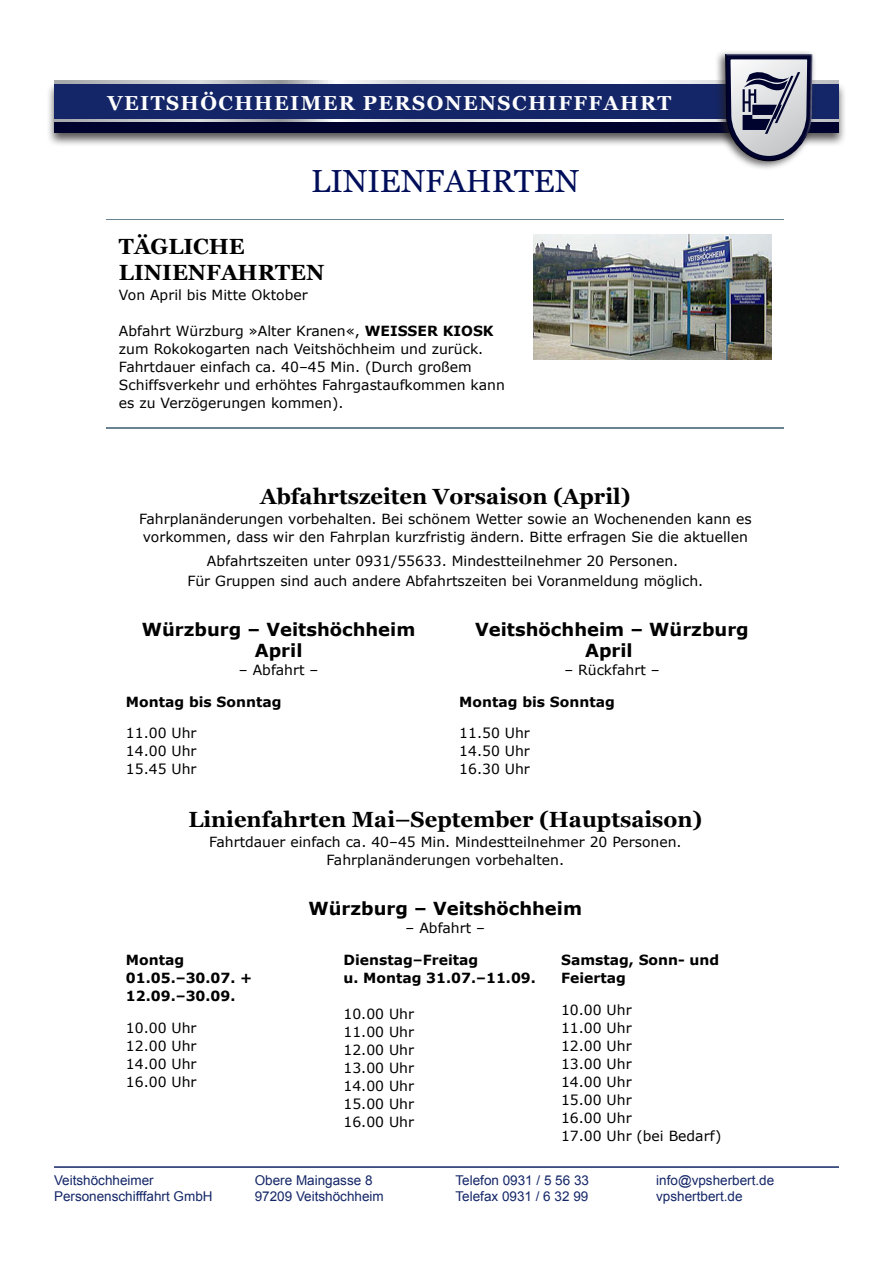
<style>
.page{position:relative;width:893px;height:1263px;background:#fff}
.page>*{position:absolute;margin:0;border:0;box-sizing:border-box;transform-origin:0 0}
.t1{font:31.95px "Georgia";color:#000e5a}
.t2{font:700 21.9px/26px "Georgia";color:#000}
.t3{font:700 20.25px "Georgia";letter-spacing:.07em;color:#fff}
.t4{font:700 18px/21px "Verdana";color:#000;text-align:center}
.t5{font:13.95px/18px "Verdana";color:#000;text-align:justify}
.t6{font:700 13.95px/18px "Verdana";color:#000}
.t7{font:13.5px "Arial";color:#142667}
.s1{font-weight:700}
</style>
<div class="page">
<hr style="left:106px;top:217px;width:678px;height:1px;background:#698291">
<hr style="left:106px;top:218px;width:678px;height:1px;background:#698291">
<hr style="left:106px;top:427px;width:678px;height:1px;background:#698291">
<hr style="left:106px;top:428px;width:678px;height:1px;background:#698291">
<img style="left:533px;top:234px;width:239px;height:125px">
<div style="left:46px;top:81px;width:801px;height:66px;background:#231f20;opacity:.75"></div>
<div style="left:54px;top:83px;width:785px;height:39px;background:#142667"></div>
<svg style="left:54px;top:81px;width:785px;height:2px"></svg>
<svg style="left:54px;top:120px;width:785px;height:2px"></svg>
<div style="left:54px;top:122px;width:785px;height:11px;background:#00032e"></div>
<div style="left:715px;top:50px;width:102px;height:121px;background:#231f20;opacity:.67"></div>
<svg style="left:723px;top:51px;width:90px;height:111px"></svg>
<hr style="left:54px;top:1166px;width:785px;height:2px;background:#142667">
<p class="t3" style="left:107px;top:91px;width:566px">VEITSHÖCHHEIMER PERSONENSCHIFFFAHRT</p>
<p class="t1" style="left:311px;top:162px;width:270px">LINIENFAHRTEN</p>
<p class="t2" style="left:119px;top:233px;width:207px">TÄGLICHE<br>LINIENFAHRTEN</p>
<p class="t5" style="left:119px;top:286px;width:190px">Von April bis Mitte Oktober</p>
<p class="t5" style="left:119px;top:322px;width:387px;text-align:left">Abfahrt Würzburg »Alter Kranen«, <span class="s1">WEISSER KIOSK </span>zum Rokokogarten nach Veitshöchheim und zurück.<br>Fahrtdauer einfach ca. 40–45 Min. (Durch großem Schiffsverkehr und erhöhtes Fahrgastaufkommen kann es zu Verzögerungen kommen).</p>
<p class="t2" style="left:260px;top:482px;width:372px">Abfahrtszeiten Vorsaison (April)</p>
<p class="t5" style="left:139px;top:510px;width:614px">Fahrplanänderungen vorbehalten. Bei schönem Wetter sowie an Wochenenden kann es vorkommen, dass wir den Fahrplan kurzfristig ändern. Bitte erfragen Sie die aktuellen</p>
<p class="t5" style="left:187px;top:551px;width:517px;line-height:20px;text-align:center">Abfahrtszeiten unter 0931/55633. Mindestteilnehmer 20 Personen.<br>Für Gruppen sind auch andere Abfahrtszeiten bei Voranmeldung möglich.</p>
<p class="t4" style="left:142px;top:619px;width:275px">Würzburg – Veitshöchheim<br>April</p>
<p class="t5" style="left:239px;top:661px;width:81px">– Abfahrt –</p>
<p class="t6" style="left:126px;top:692px;width:157px">Montag bis Sonntag</p>
<p class="t5" style="left:126px;top:725px;width:72px">11.00 Uhr 14.00 Uhr 15.45 Uhr</p>
<p class="t4" style="left:475px;top:619px;width:275px">Veitshöchheim – Würzburg<br>April</p>
<p class="t5" style="left:564px;top:661px;width:97px">– Rückfahrt –</p>
<p class="t6" style="left:459px;top:692px;width:157px">Montag bis Sonntag</p>
<p class="t5" style="left:459px;top:725px;width:72px">11.50 Uhr 14.50 Uhr 16.30 Uhr</p>
<p class="t2" style="left:188px;top:805px;width:516px">Linienfahrten Mai–September (Hauptsaison)</p>
<p class="t5" style="left:209px;top:833px;width:474px;text-align:center">Fahrtdauer einfach ca. 40–45 Min. Mindestteilnehmer 20 Personen.<br>Fahrplanänderungen vorbehalten.</p>
<p class="t4" style="left:308px;top:898px;width:275px">Würzburg – Veitshöchheim</p>
<p class="t5" style="left:406px;top:919px;width:81px">– Abfahrt –</p>
<p class="t6" style="left:126px;top:951px;width:128px">Montag<br>01.05.–30.07. +<br>12.09.–30.09.</p>
<p class="t5" style="left:126px;top:1019px;width:72px">10.00 Uhr 12.00 Uhr 14.00 Uhr 16.00 Uhr</p>
<p class="t6" style="left:343px;top:951px;width:194px">Dienstag–Freitag<br>u. Montag 31.07.–11.09.</p>
<p class="t5" style="left:343px;top:1005px;width:72px">10.00 Uhr 11.00 Uhr 12.00 Uhr 13.00 Uhr 14.00 Uhr 15.00 Uhr 16.00 Uhr</p>
<p class="t6" style="left:561px;top:951px;width:160px">Samstag, Sonn- und<br>Feiertag</p>
<p class="t5" style="left:561px;top:1001px;width:162px;text-align:left">10.00 Uhr<br>11.00 Uhr<br>12.00 Uhr<br>13.00 Uhr<br>14.00 Uhr<br>15.00 Uhr<br>16.00 Uhr<br>17.00 Uhr (bei Bedarf)</p>
<p class="t7" style="left:54px;top:1171px;width:101px">Veitshöchheimer</p>
<p class="t7" style="left:54px;top:1188px;width:160px">Personenschifffahrt GmbH</p>
<p class="t7" style="left:255px;top:1171px;width:119px">Obere Maingasse 8</p>
<p class="t7" style="left:255px;top:1188px;width:131px">97209 Veitshöchheim</p>
<p class="t7" style="left:455px;top:1171px;width:135px">Telefon 0931 / 5 56 33</p>
<p class="t7" style="left:455px;top:1188px;width:134px">Telefax 0931 / 6 32 99</p>
<p class="t7" style="left:656px;top:1171px;width:120px">info@vpsherbert.de</p>
<p class="t7" style="left:656px;top:1188px;width:88px">vpshertbert.de</p>
</div>
